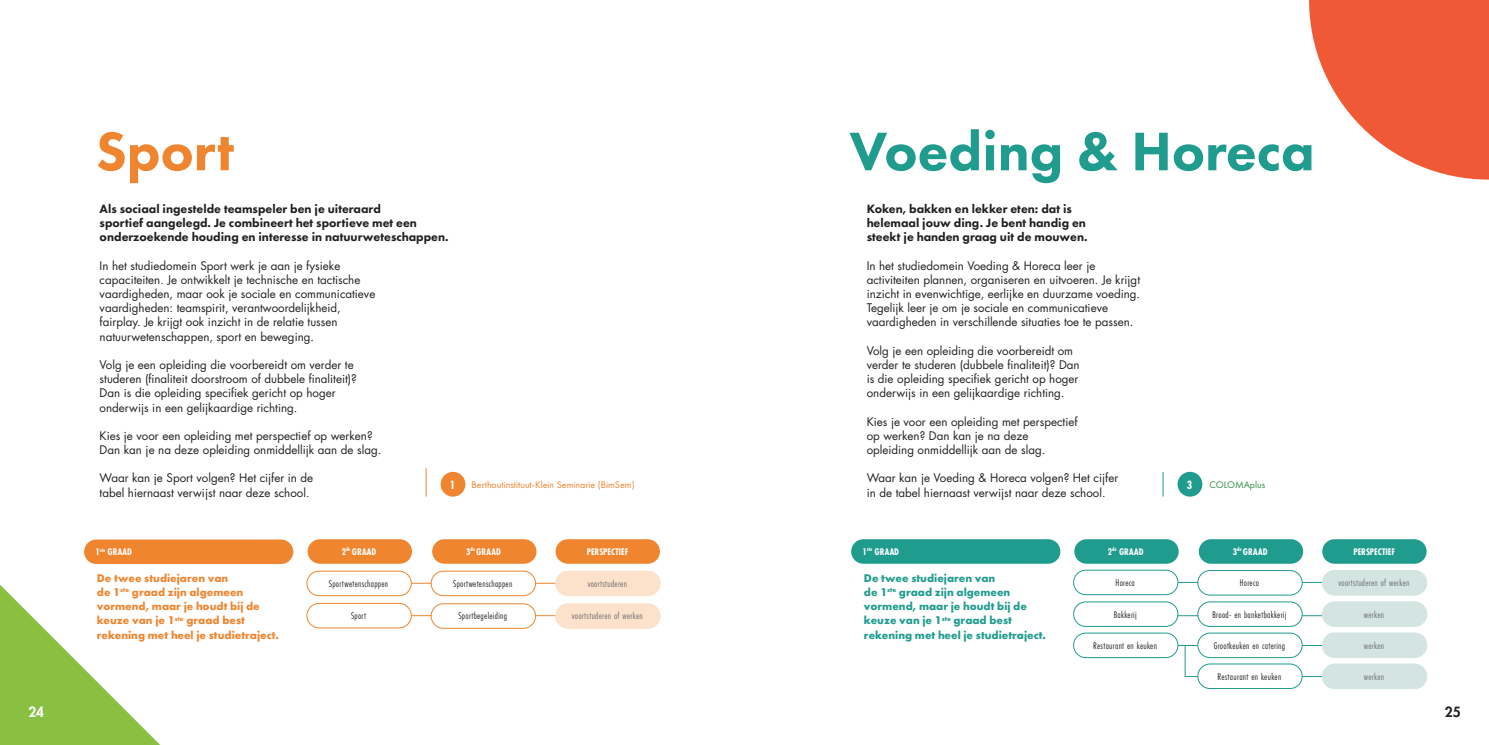
<style>
.page{position:relative;width:1489px;height:745px;background:#fff}
.page>*{position:absolute;margin:0;border:0;box-sizing:border-box;transform-origin:0 0}
.Titel_01{font:800 56.25px "Futura PT";color:#209c8f}
.Titel_01-2{font:800 56.25px "Futura PT";color:#ef852f}
.t1{font:800 13.75px "Futura Std";color:#fff}
.t2{font:800 13.75px "Futura Std";color:#231f20}
.Intro{font:800 12.5px/14.1px "Futura PT";color:#231f20}
.t3{font:700 12.5px "Futura PT Cond";color:#fff}
.Body{font:11.5px/14.1px "Futura";color:#231f20}
.Body-2{font:700 11.5px/14.1px "Futura PT";color:#ef852f}
.Body-3{font:700 11.5px/14.1px "Futura PT";color:#209c8f}
.Tabel_Klein{font:10px "Futura PT Cond";letter-spacing:.03em;color:#231f20}
.Tabel_Klein-2{font:10px "Futura PT Cond";letter-spacing:.03em;color:#6c6d70}
.t4{font:700 10px "Futura PT Cond";color:#fff}
.t5{font:10px "Futura PT";color:#ef852f}
.t6{font:10px "Futura PT";color:#2d8d43}
.t7{font:700 5.88px "Futura PT Cond";color:#fff}
.s1{font-size:10px}
</style>
<div class="page">
<svg style="left:1309px;top:0;width:179px;height:179px"></svg>
<svg style="left:0;top:584px;width:159px;height:160px"></svg>
<svg style="left:426px;top:468px;width:1px;height:28px"></svg>
<svg style="left:1162px;top:472px;width:1px;height:24px"></svg>
<div style="left:440px;top:471px;width:25px;height:25px;background:#ef852f;border-radius:50%"></div>
<div style="left:84px;top:539px;width:209px;height:24px;background:#ef852f;border-radius:12px"></div>
<div style="left:851px;top:539px;width:209px;height:24px;background:#209c8f;border-radius:12px"></div>
<div style="left:307px;top:539px;width:105px;height:24px;background:#ef852f;border-radius:12px"></div>
<div style="left:432px;top:539px;width:104px;height:24px;background:#ef852f;border-radius:12px"></div>
<div style="left:555px;top:539px;width:105px;height:24px;background:#ef852f;border-radius:12px"></div>
<hr style="left:335px;top:582px;width:295px;height:1px;background:#ef852f">
<div style="left:307px;top:570px;width:104px;height:25px;background:#fff;border-radius:12px"></div>
<div style="left:306px;top:570px;width:105px;height:25px;border:1px solid #ef852f;border-radius:12px"></div>
<div style="left:555px;top:570px;width:105px;height:25px;background:#fce2cb;border-radius:12px"></div>
<div style="left:555px;top:570px;width:105px;height:25px;border:1px solid #fce2cb;border-radius:12px"></div>
<div style="left:431px;top:570px;width:104px;height:25px;background:#fff;border-radius:12px"></div>
<div style="left:431px;top:570px;width:105px;height:25px;border:1px solid #ef852f;border-radius:12px"></div>
<hr style="left:351px;top:615px;width:302px;height:1px;background:#ef852f">
<div style="left:307px;top:603px;width:104px;height:24px;background:#fff;border-radius:12px"></div>
<div style="left:306px;top:602px;width:105px;height:25px;border:1px solid #ef852f;border-radius:12px"></div>
<div style="left:431px;top:603px;width:104px;height:25px;background:#fff;border-radius:12px"></div>
<div style="left:431px;top:603px;width:105px;height:25px;border:1px solid #ef852f;border-radius:12px"></div>
<div style="left:555px;top:603px;width:105px;height:25px;background:#fce2cb;border-radius:12px"></div>
<div style="left:555px;top:603px;width:105px;height:25px;border:1px solid #fce2cb;border-radius:12px"></div>
<div style="left:1177px;top:471px;width:25px;height:25px;background:#209c8f;border-radius:50%"></div>
<div style="left:1074px;top:539px;width:104px;height:24px;background:#209c8f;border-radius:12px"></div>
<div style="left:1198px;top:539px;width:104px;height:24px;background:#209c8f;border-radius:12px"></div>
<div style="left:1322px;top:539px;width:104px;height:24px;background:#209c8f;border-radius:12px"></div>
<hr style="left:1118px;top:581px;width:301px;height:1px;background:#209c8f">
<div style="left:1073px;top:569px;width:104px;height:25px;background:#fff;border-radius:12px"></div>
<div style="left:1073px;top:569px;width:105px;height:25px;border:1px solid #209c8f;border-radius:12px"></div>
<div style="left:1197px;top:570px;width:104px;height:24px;background:#fff;border-radius:12px"></div>
<div style="left:1197px;top:570px;width:105px;height:25px;border:1px solid #209c8f;border-radius:12px"></div>
<div style="left:1322px;top:570px;width:104px;height:24px;background:#d3e4e1;border-radius:12px"></div>
<div style="left:1321px;top:570px;width:105px;height:25px;border:1px solid #d3e4e1;border-radius:12px"></div>
<hr style="left:1118px;top:615px;width:301px;height:1px;background:#209c8f">
<hr style="left:1203px;top:644px;width:216px;height:1px;background:#209c8f">
<hr style="left:1198px;top:675px;width:215px;height:1px;background:#209c8f">
<div style="left:1073px;top:601px;width:104px;height:25px;background:#fff;border-radius:12px"></div>
<div style="left:1073px;top:601px;width:105px;height:25px;border:1px solid #209c8f;border-radius:12px"></div>
<div style="left:1073px;top:632px;width:105px;height:25px;border:1px solid #209c8f;border-radius:12px"></div>
<div style="left:1197px;top:632px;width:104px;height:25px;background:#fff;border-radius:12px"></div>
<div style="left:1197px;top:632px;width:105px;height:25px;border:1px solid #209c8f;border-radius:12px"></div>
<div style="left:1322px;top:632px;width:104px;height:25px;background:#d3e4e1;border-radius:12px"></div>
<div style="left:1321px;top:632px;width:105px;height:25px;border:1px solid #d3e4e1;border-radius:12px"></div>
<div style="left:1322px;top:663px;width:104px;height:25px;background:#d3e4e1;border-radius:12px"></div>
<div style="left:1321px;top:663px;width:105px;height:25px;border:1px solid #d3e4e1;border-radius:12px"></div>
<div style="left:1322px;top:601px;width:104px;height:25px;background:#d3e4e1;border-radius:12px"></div>
<div style="left:1321px;top:601px;width:105px;height:25px;border:1px solid #d3e4e1;border-radius:12px"></div>
<div style="left:1197px;top:663px;width:104px;height:25px;background:#fff;border-radius:12px"></div>
<div style="left:1197px;top:663px;width:105px;height:25px;border:1px solid #209c8f;border-radius:12px"></div>
<div style="left:1197px;top:601px;width:104px;height:25px;background:#fff;border-radius:12px"></div>
<div style="left:1197px;top:601px;width:105px;height:25px;border:1px solid #209c8f;border-radius:12px"></div>
<svg style="left:1177px;top:643px;width:27px;height:34px"></svg>
<p class="Titel_01-2" style="left:96px;top:116px;width:140px">Sport</p>
<p class="Titel_01" style="left:849px;top:116px;width:467px">Voeding &amp; Horeca</p>
<p class="Intro" style="left:100px;top:201px;width:350px">Als sociaal ingestelde teamspeler ben je uiteraard<br>sportief aangelegd. Je combineert het sportieve met een onderzoekende houding en interesse in natuurweteschappen.</p>
<p class="Intro" style="left:866px;top:201px;width:222px">Koken, bakken en lekker eten: dat is helemaal jouw ding. Je bent handig en steekt je handen graag uit de mouwen.</p>
<p class="Body" style="left:100px;top:258px;width:277px">In het studiedomein Sport werk je aan je fysieke capaciteiten. Je ontwikkelt je technische en tactische vaardigheden, maar ook je sociale en communicatieve vaardigheden: teamspirit, verantwoordelijkheid, fairplay. Je krijgt ook inzicht in de relatie tussen natuurwetenschappen, sport en beweging.</p>
<p class="Body" style="left:100px;top:357px;width:258px">Volg je een opleiding die voorbereidt om verder te studeren (finaliteit doorstroom of dubbele finaliteit)?<br>Dan is die opleiding specifiek gericht op hoger onderwijs in een gelijkaardige richting.</p>
<p class="Body" style="left:100px;top:428px;width:283px">Kies je voor een opleiding met perspectief op werken?<br>Dan kan je na deze opleiding onmiddellijk aan de slag.</p>
<p class="Body" style="left:100px;top:470px;width:215px">Waar kan je Sport volgen? Het cijfer in de tabel hiernaast verwijst naar deze school.</p>
<p class="Body" style="left:866px;top:258px;width:275px">In het studiedomein Voeding &amp; Horeca leer je activiteiten plannen, organiseren en uitvoeren. Je krijgt inzicht in evenwichtige, eerlijke en duurzame voeding.<br>Tegelijk leer je om je sociale en communicatieve vaardigheden in verschillende situaties toe te passen.</p>
<p class="Body" style="left:866px;top:343px;width:214px">Volg je een opleiding die voorbereidt om verder te studeren (dubbele finaliteit)? Dan is die opleiding specifiek gericht op hoger onderwijs in een gelijkaardige richting.</p>
<p class="Body" style="left:866px;top:414px;width:212px">Kies je voor een opleiding met perspectief op werken? Dan kan je na deze opleiding onmiddellijk aan de slag.</p>
<p class="Body" style="left:866px;top:470px;width:253px">Waar kan je Voeding &amp; Horeca volgen? Het cijfer in de tabel hiernaast verwijst naar deze school.</p>
<p class="t3" style="left:450px;top:477px;width:7px">1</p>
<p class="t5" style="left:471px;top:478px;width:165px">Berthoutinstituut-Klein Seminarie (BimSem)</p>
<p class="t3" style="left:1186px;top:477px;width:7px">3</p>
<p class="t6" style="left:1209px;top:478px;width:57px">COLOMAplus</p>
<p class="t4" style="left:341px;top:545px;width:36px">2<sup>de</sup> GRAAD</p>
<p class="t4" style="left:874px;top:545px;width:26px">GRAAD</p>
<p class="t4" style="left:466px;top:545px;width:36px">3<sup>de</sup> GRAAD</p>
<p class="t4" style="left:586px;top:545px;width:43px">PERSPECTIEF</p>
<p class="t4" style="left:95px;top:545px;width:38px">1<sup>ste</sup> GRAAD</p>
<p class="t7" style="left:862px;top:545px;width:11px"><span class="s1">1</span>ste</p>
<p class="Body-2" style="left:97px;top:570px;width:184px">De twee studiejaren van<br>de 1<sup>ste</sup> graad zijn algemeen vormend, maar je houdt bij de keuze van je 1<sup>ste</sup> graad best rekening met heel je studietraject.</p>
<p class="Body-3" style="left:863px;top:570px;width:184px">De twee studiejaren van<br>de 1<sup>ste</sup> graad zijn algemeen vormend, maar je houdt bij de keuze van je 1<sup>ste</sup> graad best rekening met heel je studietraject.</p>
<p class="Tabel_Klein" style="left:329px;top:577px;width:61px">Sportwetenschappen</p>
<p class="Tabel_Klein" style="left:453px;top:577px;width:61px">Sportwetenschappen</p>
<p class="Tabel_Klein-2" style="left:587px;top:577px;width:41px">voortstuderen</p>
<p class="Tabel_Klein" style="left:351px;top:609px;width:16px">Sport</p>
<p class="Tabel_Klein" style="left:458px;top:610px;width:50px">Sportbegeleiding</p>
<p class="Tabel_Klein-2" style="left:572px;top:610px;width:72px">voortstuderen of werken</p>
<p class="t4" style="left:1107px;top:545px;width:37px">2<sup>de</sup> GRAAD</p>
<p class="t4" style="left:1232px;top:545px;width:36px">3<sup>de</sup> GRAAD</p>
<p class="t4" style="left:1353px;top:545px;width:43px">PERSPECTIEF</p>
<p class="Tabel_Klein" style="left:1115px;top:576px;width:21px">Horeca</p>
<p class="Tabel_Klein" style="left:1239px;top:576px;width:21px">Horeca</p>
<p class="Tabel_Klein-2" style="left:1338px;top:576px;width:72px">voortstuderen of werken</p>
<p class="Tabel_Klein" style="left:1113px;top:608px;width:24px">Bakkerij</p>
<p class="Tabel_Klein" style="left:1093px;top:639px;width:65px">Restaurant en keuken</p>
<p class="Tabel_Klein" style="left:1213px;top:639px;width:73px">Grootkeuken en catering</p>
<p class="Tabel_Klein-2" style="left:1363px;top:639px;width:22px">werken</p>
<p class="Tabel_Klein-2" style="left:1363px;top:670px;width:22px">werken</p>
<p class="Tabel_Klein" style="left:1212px;top:608px;width:75px">Brood- en banketbakkerij</p>
<p class="Tabel_Klein-2" style="left:1363px;top:608px;width:22px">werken</p>
<p class="Tabel_Klein" style="left:1217px;top:670px;width:65px">Restaurant en keuken</p>
<p class="t1" style="left:28px;top:702px;width:17px">24</p>
<p class="t2" style="left:1444px;top:702px;width:17px">25</p>
</div>
